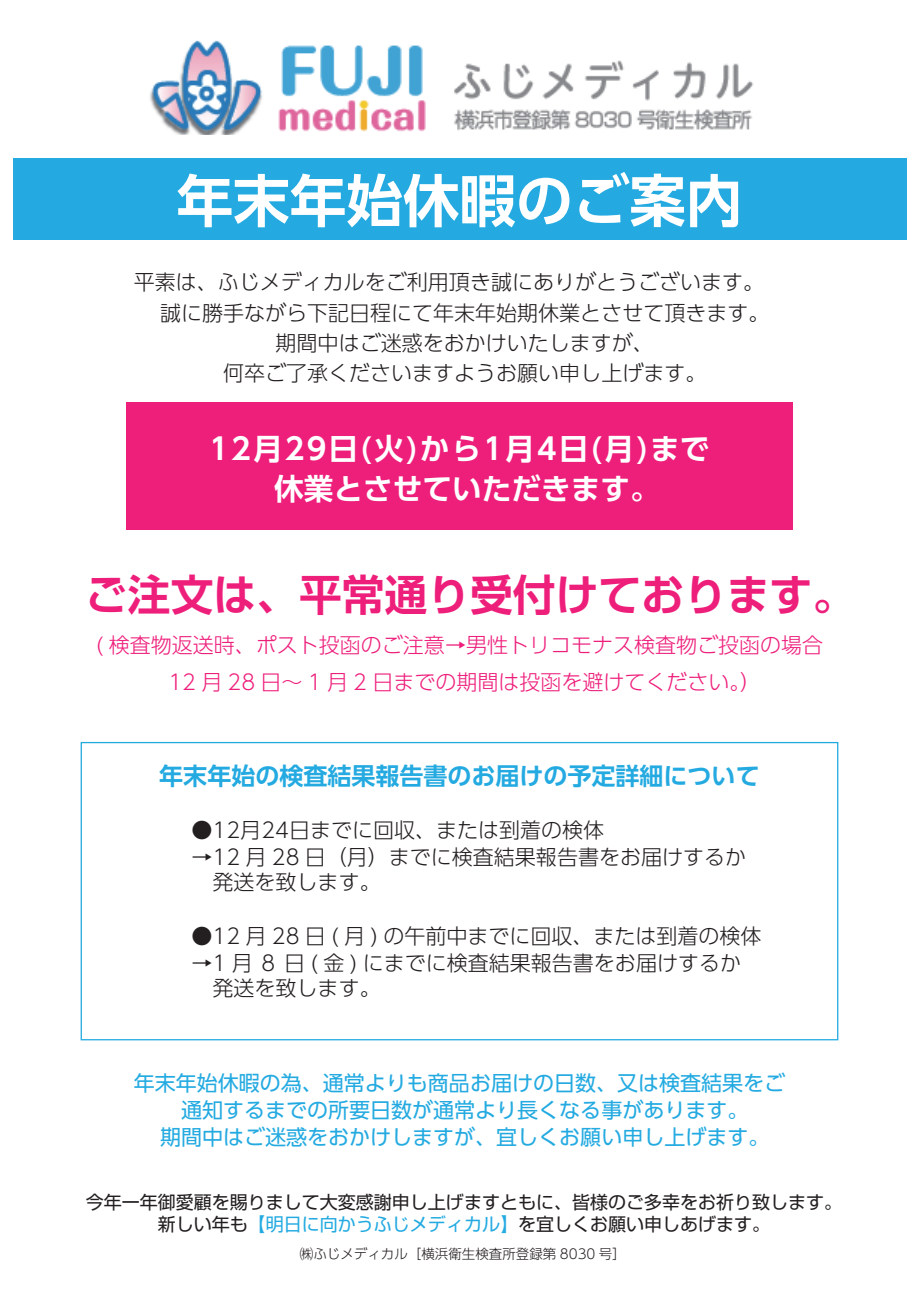
<style>
.page{position:relative;width:919px;height:1289px;background:#fff}
.page>*{position:absolute;margin:0;border:0;box-sizing:border-box;transform-origin:0 0}
.t1{font:700 56.55px "UD Shin Go Pro De";color:#fff}
.t2{font:700 42.75px "Shin Go De";color:#ee1e7b}
.t3{font:700 29.7px/40.5px "UD Shin Go Pro De";color:#fff;text-align:center}
.t4{font:700 24px "UD Shin Go Pro De";color:#24aae1}
.t5{font:300 21px/30px "UD Shin Go Pro";color:#231f20}
.t6{font:21px/27px "UD Shin Go Pro";color:#24aae1;text-align:center}
.t7{font:300 21px/36.8px "UD Shin Go Pro";color:#ee1e7b;text-align:center}
.t8{font:18px/22.5px "Shin Go";color:#231f20;text-align:center}
.t9{font:300 13.5px "UD Shin Go Pro";color:#231f20}
.s1{color:#24aae1}
</style>
<div class="page">
<div style="left:126px;top:402px;width:666px;height:127px;background:#ee1e7b"></div>
<div style="left:13px;top:158px;width:893px;height:81px;background:#24aae1"></div>
<img style="left:150px;top:40px;width:604px;height:95px">
<h1 class="t1" style="left:176px;top:155px;width:567px">年末年始休暇のご案内</h1>
<p class="t5" style="left:134px;top:267px;width:652px;text-align:center">平素は、ふじメディカルをご利用頂き誠にありがとうございます。　誠に勝手ながら下記日程にて年末年始期休業とさせて頂きます。<br>期間中はご迷惑をおかけいたしますが、<br>何卒ご了承くださいますようお願い申し上げます。</p>
<h3 class="t3" style="left:209px;top:427px;width:501px">12月29日(火)から1月4日(月)まで休業とさせていただきます。</h3>
<h2 class="t2" style="left:85px;top:567px;width:771px">ご注文は、平常通り受付けております。</h2>
<p class="t7" style="left:96px;top:626px;width:729px">( 検査物返送時、ポスト投函のご注意→男性トリコモナス検査物ご投函の場合<br>12 月 28 日～ 1 月 2 日までの期間は投函を避けてください。）</p>
<p class="t4" style="left:159px;top:756px;width:601px">年末年始の検査結果報告書のお届けの予定詳細について</p>
<p class="t5" style="left:191px;top:813px;width:414px">●12月24日までに回収、または到着の検体</p>
<p class="t5" style="left:191px;top:843px;width:556px;line-height:25.2px">→12 月 28 日（月）までに検査結果報告書をお届けするか　発送を致します。</p>
<p class="t5" style="left:191px;top:920px;width:571px">●12 月 28 日 ( 月 ) の午前中までに回収、または到着の検体</p>
<p class="t5" style="left:191px;top:949px;width:551px;line-height:25.2px">→1 月８日 ( 金 ) にまでに検査結果報告書をお届けするか　発送を致します。</p>
<p class="t6" style="left:134px;top:1069px;width:652px">年末年始休暇の為、通常よりも商品お届けの日数、又は検査結果をご通知するまでの所要日数が通常より長くなる事があります。<br>期間中はご迷惑をおかけしますが、宜しくお願い申し上げます。</p>
<p class="t8" style="left:86px;top:1189px;width:757px">今年一年御愛顧を賜りまして大変感謝申し上げますともに、皆様のご多幸をお祈り致します。新しい年も<span class="s1">【明日に向かうふじメディカル】</span>を宜しくお願い申しあげます。</p>
<p class="t9" style="left:300px;top:1242px;width:327px">㈱ふじメディカル［横浜衛生検査所登録第 8030 号］</p>
</div>
